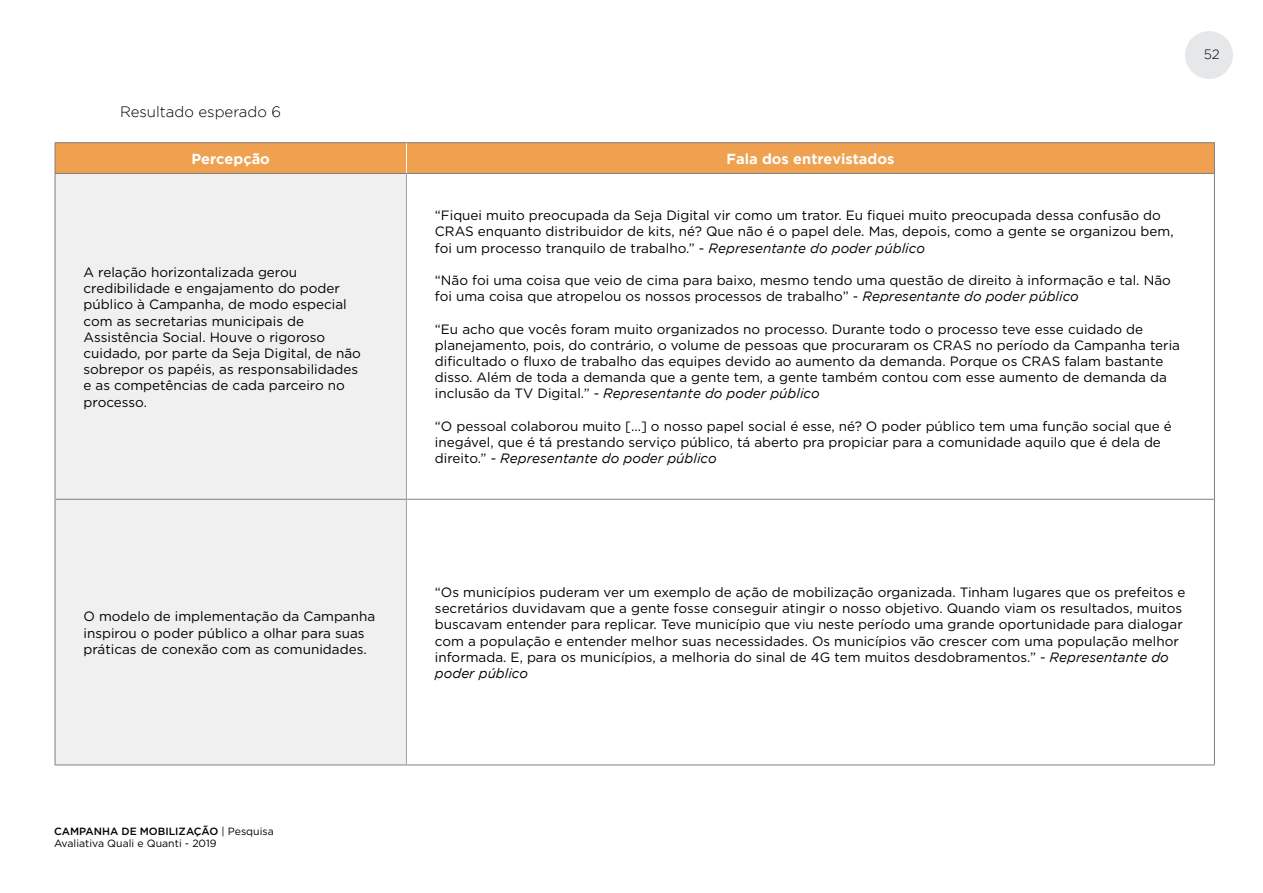
<style>
.page{position:relative;width:1263px;height:893px;background:#fff}
.page>*{position:absolute;margin:0;border:0;box-sizing:border-box;transform-origin:0 0}
.t1{font:300 15px "Gotham";color:#000}
.t2{font:700 14.4px "Gotham";color:#fff}
.t3{font:13.5px/16.2px "Gotham";color:#000}
.t4{font:300 13.5px "Gotham";color:#000}
.t5{font:10.5px/12.6px "Gotham";color:#000}
.s1{font-style:italic}
.s2{font-weight:500}
</style>
<div class="page">
<div style="left:1185px;top:31px;width:48px;height:48px;background:#e6e7e8;border-radius:50%"></div>
<div style="left:56px;top:143px;width:1158px;height:30px;background:#efa150"></div>
<div style="left:56px;top:174px;width:350px;height:591px;background:#f0f0f0"></div>
<hr style="left:406px;top:143px;width:1px;height:30px;background:#fff">
<hr style="left:406px;top:174px;width:1px;height:325px;background:#9fa1a4">
<hr style="left:406px;top:499px;width:1px;height:266px;background:#9fa1a4">
<hr style="left:55px;top:142px;width:351px;height:1px;background:#808080">
<hr style="left:55px;top:143px;width:1px;height:30px;background:#808080">
<hr style="left:406px;top:142px;width:809px;height:1px;background:#808080">
<hr style="left:1214px;top:143px;width:1px;height:30px;background:#808080">
<hr style="left:55px;top:173px;width:351px;height:1px;background:#808080">
<hr style="left:406px;top:173px;width:809px;height:1px;background:#808080">
<hr style="left:55px;top:499px;width:351px;height:1px;background:#808080">
<hr style="left:55px;top:765px;width:351px;height:1px;background:#808080">
<hr style="left:55px;top:174px;width:1px;height:325px;background:#808080">
<hr style="left:1214px;top:174px;width:1px;height:325px;background:#808080">
<hr style="left:55px;top:499px;width:1px;height:266px;background:#808080">
<hr style="left:407px;top:499px;width:808px;height:1px;background:#808080">
<hr style="left:1214px;top:500px;width:1px;height:265px;background:#808080">
<hr style="left:406px;top:765px;width:809px;height:1px;background:#808080">
<p class="t1" style="left:120px;top:103px;width:163px">Resultado esperado 6</p>
<p class="t2" style="left:191px;top:150px;width:80px">Percepção</p>
<p class="t2" style="left:726px;top:150px;width:169px">Fala dos entrevistados</p>
<p class="t3" style="left:84px;top:264px;width:279px">A relação horizontalizada gerou credibilidade e engajamento do poder público à Campanha, de modo especial com as secretarias municipais de Assistência Social. Houve o rigoroso cuidado, por parte da Seja Digital, de não sobrepor os papéis, as responsabilidades e as competências de cada parceiro no processo.</p>
<p class="t3" style="left:435px;top:207px;width:740px">“Fiquei muito preocupada da Seja Digital vir como um trator. Eu fiquei muito preocupada dessa confusão do<br>CRAS enquanto distribuidor de kits, né? Que não é o papel dele. Mas, depois, como a gente se organizou bem, foi um processo tranquilo de trabalho.” - <span class="s1">Representante do poder público</span></p>
<p class="t3" style="left:435px;top:272px;width:737px">“Não foi uma coisa que veio de cima para baixo, mesmo tendo uma questão de direito à informação e tal. Não foi uma coisa que atropelou os nossos processos de trabalho” - <span class="s1">Representante do poder público</span></p>
<p class="t3" style="left:435px;top:320px;width:747px">“Eu acho que vocês foram muito organizados no processo. Durante todo o processo teve esse cuidado de planejamento, pois, do contrário, o volume de pessoas que procuraram os CRAS no período da Campanha teria dificultado o fluxo de trabalho das equipes devido ao aumento da demanda. Porque os CRAS falam bastante disso. Além de toda a demanda que a gente tem, a gente também contou com esse aumento de demanda da inclusão da TV Digital.” - <span class="s1">Representante do poder público</span></p>
<p class="t3" style="left:435px;top:418px;width:738px">“O pessoal colaborou muito [...] o nosso papel social é esse, né? O poder público tem uma função social que é inegável, que é tá prestando serviço público, tá aberto pra propiciar para a comunidade aquilo que é dela de direito.” - <span class="s1">Representante do poder público</span></p>
<p class="t4" style="left:1204px;top:47px;width:17px">52</p>
<p class="t3" style="left:84px;top:608px;width:293px">O modelo de implementação da Campanha inspirou o poder público a olhar para suas práticas de conexão com as comunidades.</p>
<p class="t3" style="left:435px;top:584px;width:752px">“Os municípios puderam ver um exemplo de ação de mobilização organizada. Tinham lugares que os prefeitos e secretários duvidavam que a gente fosse conseguir atingir o nosso objetivo. Quando viam os resultados, muitos buscavam entender para replicar. Teve município que viu neste período uma grande oportunidade para dialogar com a população e entender melhor suas necessidades. Os municípios vão crescer com uma população melhor informada. E, para os municípios, a melhoria do sinal de 4G tem muitos desdobramentos.” - <span class="s1">Representante do poder público</span></p>
<p class="t5" style="left:54px;top:824px;width:221px"><span class="s2">CAMPANHA DE MOBILIZAÇÃO</span> | Pesquisa<br>Avaliativa Quali e Quanti - 2019</p>
</div>
